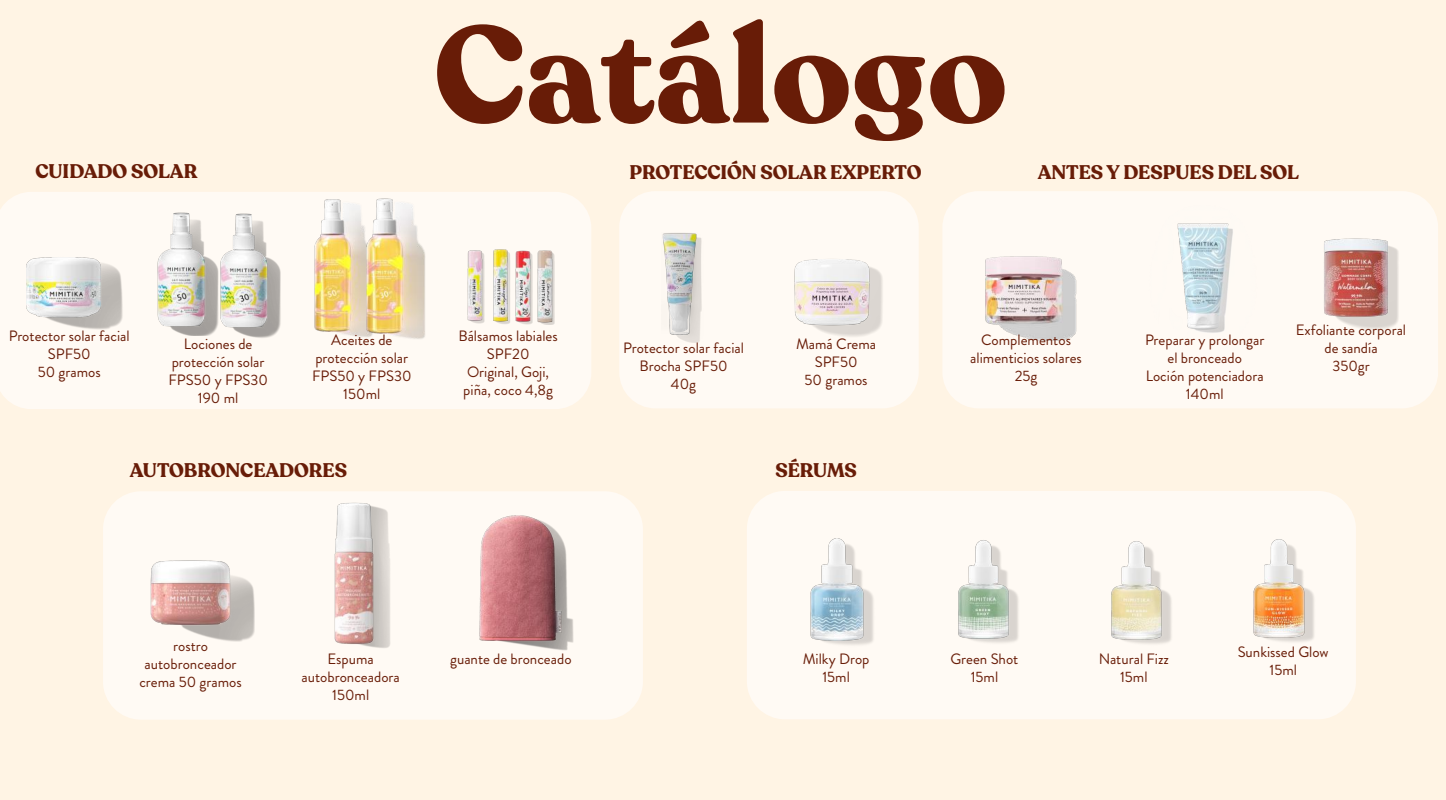
<style>
.page{position:relative;width:1446px;height:800px;background:#fff}
.page>*{position:absolute;margin:0;border:0;box-sizing:border-box;transform-origin:0 0}
.t1{font:700 136.5px "Recoleta";color:#681c07}
.t2{font:700 19.5px "Recoleta";color:#681c07}
.t3{font:15px/18px "Brandon Grotesque";color:#681c07;text-align:center}
</style>
<div class="page">
<div style="left:0;top:0;width:1446px;height:799px;background:#fff4e4"></div>
<div style="left:0;top:192px;width:591px;height:217px;background:#fffaf4"></div>
<img style="left:26px;top:252px;width:99px;height:81px">
<img style="left:156px;top:210px;width:63px;height:125px">
<img style="left:218px;top:214px;width:64px;height:124px">
<img style="left:312px;top:194px;width:51px;height:145px">
<img style="left:363px;top:193px;width:64px;height:147px">
<img style="left:493px;top:248px;width:18px;height:76px">
<img style="left:537px;top:249px;width:19px;height:75px">
<img style="left:514px;top:250px;width:20px;height:75px">
<img style="left:466px;top:249px;width:19px;height:75px">
<div style="left:619px;top:191px;width:300px;height:217px;background:#fffaf4;border-radius:36px"></div>
<img style="left:662px;top:233px;width:40px;height:110px">
<img style="left:794px;top:259px;width:89px;height:78px">
<div style="left:942px;top:191px;width:496px;height:217px;background:#fffaf4;border-radius:36px"></div>
<img style="left:986px;top:256px;width:91px;height:85px">
<img style="left:1177px;top:223px;width:56px;height:110px">
<img style="left:1324px;top:191px;width:99px;height:139px">
<div style="left:103px;top:491px;width:540px;height:228px;background:#fffaf4;border-radius:38px"></div>
<img style="left:334px;top:502px;width:56px;height:146px">
<img style="left:479px;top:515px;width:95px;height:136px">
<img style="left:150px;top:560px;width:105px;height:81px">
<div style="left:747px;top:491px;width:609px;height:228px;background:#fffaf4;border-radius:38px"></div>
<img style="left:810px;top:538px;width:64px;height:107px">
<img style="left:958px;top:540px;width:214px;height:104px">
<img style="left:1253px;top:539px;width:61px;height:103px">
<p class="t1" style="left:434px;top:-12px;width:575px">Catálogo</p>
<p class="t2" style="left:35px;top:159px;width:163px">CUIDADO SOLAR</p>
<p class="t2" style="left:629px;top:159px;width:293px">PROTECCIÓN SOLAR EXPERTO</p>
<p class="t2" style="left:1037px;top:159px;width:263px">ANTES Y DESPUES DEL SOL</p>
<p class="t3" style="left:9px;top:327px;width:122px">Protector solar facial</p>
<p class="t3" style="left:48px;top:345px;width:44px">SPF50</p>
<p class="t3" style="left:38px;top:363px;width:64px">50 gramos</p>
<p class="t3" style="left:172px;top:334px;width:94px">Lociones de protección solar</p>
<p class="t3" style="left:168px;top:370px;width:101px">FPS50 y FPS30</p>
<p class="t3" style="left:198px;top:388px;width:42px">190 ml</p>
<p class="t3" style="left:315px;top:331px;width:94px">Aceites de protección solar</p>
<p class="t3" style="left:312px;top:367px;width:101px">FPS50 y FPS30</p>
<p class="t3" style="left:343px;top:385px;width:38px">150ml</p>
<p class="t3" style="left:458px;top:327px;width:101px">Bálsamos labiales<br>SPF20</p>
<p class="t3" style="left:467px;top:363px;width:84px">Original, Goji,</p>
<p class="t3" style="left:463px;top:381px;width:91px">piña, coco 4,8g</p>
<p class="t3" style="left:623px;top:339px;width:122px">Protector solar facial</p>
<p class="t3" style="left:639px;top:357px;width:90px">Brocha SPF50</p>
<p class="t3" style="left:671px;top:375px;width:27px">40g</p>
<p class="t3" style="left:796px;top:334px;width:82px">Mamá Crema<br>SPF50</p>
<p class="t3" style="left:804px;top:370px;width:64px">50 gramos</p>
<p class="t2" style="left:130px;top:457px;width:219px">AUTOBRONCEADORES</p>
<p class="t2" style="left:775px;top:457px;width:83px">SÉRUMS</p>
<p class="t3" style="left:145px;top:636px;width:94px">rostro autobronceador</p>
<p class="t3" style="left:139px;top:672px;width:104px">crema 50 gramos</p>
<p class="t3" style="left:302px;top:649px;width:100px">Espuma autobronceadora</p>
<p class="t3" style="left:332px;top:685px;width:38px">150ml</p>
<p class="t3" style="left:450px;top:649px;width:123px">guante de bronceado</p>
<p class="t3" style="left:803px;top:649px;width:68px">Milky Drop</p>
<p class="t3" style="left:822px;top:667px;width:29px">15ml</p>
<p class="t3" style="left:970px;top:331px;width:113px">Complementos alimenticios solares</p>
<p class="t3" style="left:1015px;top:367px;width:24px">25g</p>
<p class="t3" style="left:1145px;top:331px;width:121px">Preparar y prolongar el bronceado</p>
<p class="t3" style="left:1145px;top:367px;width:120px">Loción potenciadora</p>
<p class="t3" style="left:1186px;top:385px;width:39px">140ml</p>
<p class="t3" style="left:1296px;top:321px;width:112px">Exfoliante corporal de sandía</p>
<p class="t3" style="left:1332px;top:357px;width:39px">350gr</p>
<p class="t3" style="left:950px;top:649px;width:69px">Green Shot</p>
<p class="t3" style="left:970px;top:667px;width:29px">15ml</p>
<p class="t3" style="left:1098px;top:649px;width:72px">Natural Fizz</p>
<p class="t3" style="left:1120px;top:667px;width:29px">15ml</p>
<p class="t3" style="left:1237px;top:642px;width:92px">Sunkissed Glow</p>
<p class="t3" style="left:1269px;top:660px;width:29px">15ml</p>
</div>
